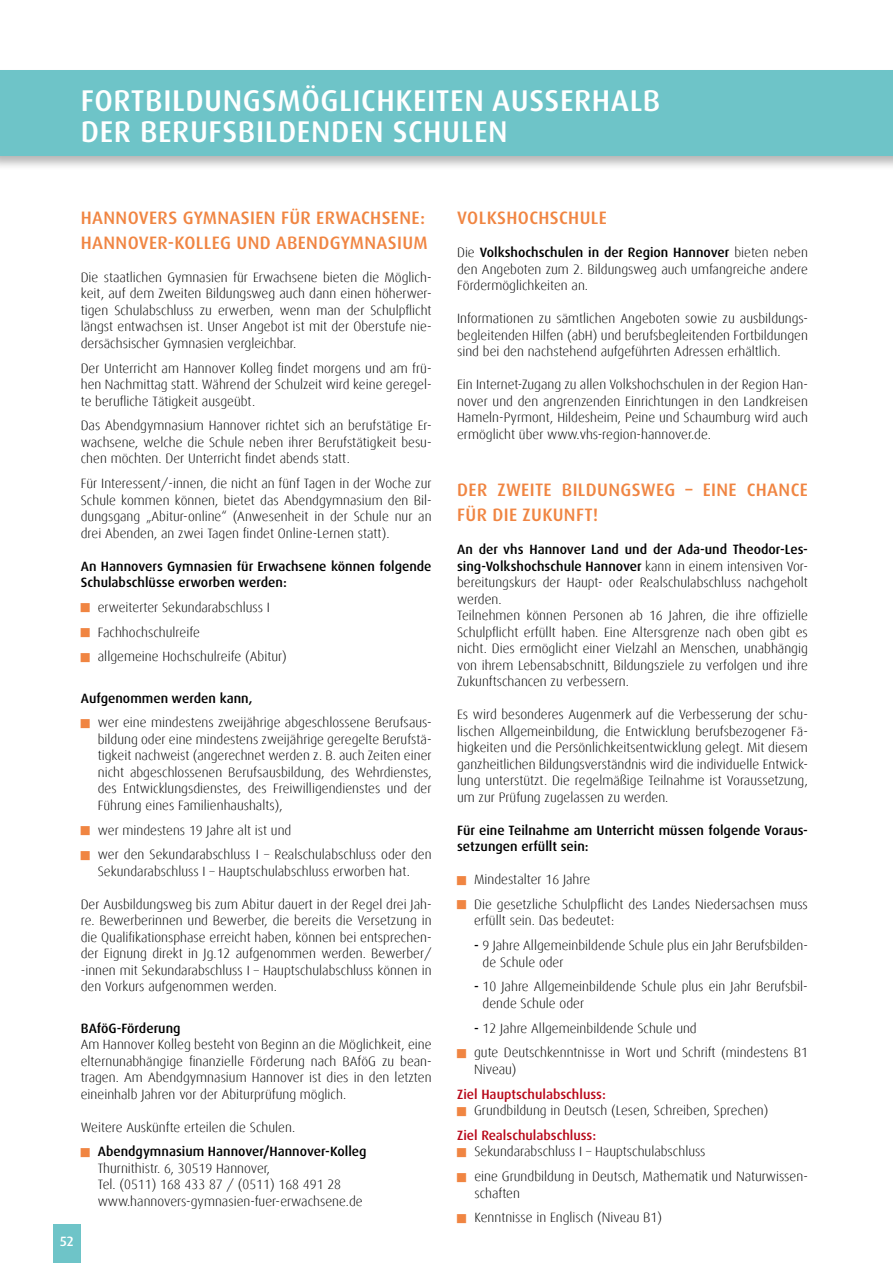
<style>
.page{position:relative;width:893px;height:1263px;background:#fff}
.page>*{position:absolute;margin:0;border:0;box-sizing:border-box;transform-origin:0 0}
.t1{font:500 30px/31.5px "Dax Pro";letter-spacing:.02em;color:#fff}
.t2{font:500 18px/24.8px "Dax Pro";letter-spacing:.02em;color:#f08542}
.t3{font:300 13.5px/16.5px "Dax";color:#000}
.t4{font:500 13.5px/16.5px "Dax Pro";color:#000}
.t5{font:500 13.5px "Dax Pro";color:#b80718}
.t6{font:500 13.5px "Dax Pro";color:#fff}
.s1{font-family:"European Pi One";font-weight:400;font-size:9px;color:#f08542}
.s2{font-family:"Dax";font-weight:300}
.s3{font-family:"Dax Pro";font-weight:500}
</style>
<div class="page">
<div style="left:53px;top:1225px;width:28px;height:38px;background:#6ec4c8"></div>
<div style="left:0;top:68px;width:893px;height:103px;background:#000;opacity:.3"></div>
<div style="left:0;top:71px;width:893px;height:85px;background:#6ec4c8"></div>
<h1 class="t1" style="left:81px;top:85px;width:581px">FORTBILDUNGSMÖGLICHKEITEN AUSSERHALB<br>DER BERUFSBILDENDEN SCHULEN</h1>
<h2 class="t2" style="left:81px;top:206px;width:348px">HANNOVERS GYMNASIEN FÜR ERWACHSENE:<br>HANNOVER-KOLLEG UND ABENDGYMNASIUM</h2>
<p class="t3" style="left:81px;top:269px;width:352px;text-align:justify">Die staatlichen Gymnasien für Erwachsene bieten die Möglich&shy;keit, auf dem Zweiten Bildungsweg auch dann einen höherwer&shy;tigen Schulabschluss zu erwerben, wenn man der Schulpflicht längst entwachsen ist. Unser Angebot ist mit der Oberstufe nie&shy;dersächsischer Gymnasien vergleichbar.</p>
<p class="t3" style="left:81px;top:360px;width:352px;text-align:justify">Der Unterricht am Hannover Kolleg findet morgens und am frü&shy;hen Nachmittag statt. Während der Schulzeit wird keine geregel&shy;te berufliche Tätigkeit ausgeübt.</p>
<p class="t3" style="left:81px;top:417px;width:352px;text-align:justify">Das Abendgymnasium Hannover richtet sich an berufstätige Er&shy;wachsene, welche die Schule neben ihrer Berufstätigkeit besu&shy;chen möchten. Der Unterricht findet abends statt.</p>
<p class="t3" style="left:81px;top:475px;width:352px;text-align:justify">Für Interessent/-innen, die nicht an fünf Tagen in der Woche zur Schule kommen können, bietet das Abendgymnasium den Bil&shy;dungsgang „Abitur-online“ (Anwesenheit in der Schule nur an drei Abenden, an zwei Tagen findet Online-Lernen statt).</p>
<p class="t4" style="left:81px;top:558px;width:352px">An Hannovers Gymnasien für Erwachsene können folgende<br>Schulabschlüsse erworben werden:</p>
<p class="t3" style="left:81px;top:595px;width:208px;line-height:24.8px"><span class="s1">W</span> erweiterter Sekundarabschluss I<br><span class="s1">W</span> Fachhochschulreife<br><span class="s1">W</span> allgemeine Hochschulreife (Abitur)</p>
<p class="t4" style="left:81px;top:690px;width:173px">Aufgenommen werden kann,</p>
<p class="t3" style="left:98px;top:715px;width:335px;text-align:justify;text-indent:-17px"><span class="s1">W</span> wer eine mindestens zweijährige abgeschlossene Berufsaus&shy;bildung oder eine mindestens zweijährige geregelte Berufstä&shy;tigkeit nachweist (angerechnet werden z. B. auch Zeiten einer nicht abgeschlossenen Berufsausbildung, des Wehrdienstes, des Entwicklungsdienstes, des Freiwilligendienstes und der Führung eines Familienhaushalts),</p>
<p class="t3" style="left:81px;top:818px;width:352px;line-height:24.8px"><span class="s1">W</span> wer mindestens 19 Jahre alt ist und<br><span class="s1">W</span> wer den Sekundarabschluss I – Realschulabschluss oder den</p>
<p class="t3" style="left:98px;top:863px;width:314px">Sekundarabschluss I – Hauptschulabschluss erworben hat.</p>
<p class="t3" style="left:81px;top:896px;width:352px;text-align:justify">Der Ausbildungsweg bis zum Abitur dauert in der Regel drei Jah&shy;re. Bewerberinnen und Bewerber, die bereits die Versetzung in die Qualifikationsphase erreicht haben, können bei entsprechen&shy;der Eignung direkt in Jg.12 aufgenommen werden. Bewerber/ -innen mit Sekundarabschluss I – Hauptschulabschluss können in den Vorkurs aufgenommen werden.</p>
<p class="t4" style="left:81px;top:1020px;width:101px">BAföG-Förderung</p>
<p class="t3" style="left:81px;top:1036px;width:352px;text-align:justify">Am Hannover Kolleg besteht von Beginn an die Möglichkeit, eine elternunabhängige finanzielle Förderung nach BAföG zu bean&shy;tragen. Am Abendgymnasium Hannover ist dies in den letzten eineinhalb Jahren vor der Abiturprüfung möglich.</p>
<p class="t3" style="left:81px;top:1119px;width:216px">Weitere Auskünfte erteilen die Schulen.</p>
<p class="t4" style="left:81px;top:1143px;width:287px"><span class="s1">W</span> Abendgymnasium Hannover/Hannover-Kolleg</p>
<p class="t3" style="left:98px;top:1160px;width:266px">Thurnithistr. 6, 30519 Hannover,<br>Tel. (0511) 168 433 87 / (0511) 168 491 28 www.hannovers-gymnasien-fuer-erwachsene.de</p>
<p class="t6" style="left:60px;top:1232px;width:15px">52</p>
<h2 class="t2" style="left:457px;top:206px;width:151px">VOLKSHOCHSCHULE</h2>
<p class="t4" style="left:457px;top:244px;width:352px"><span class="s2">Die</span> Volkshochschulen in der Region Hannover <span class="s2">bieten neben</span></p>
<p class="t3" style="left:457px;top:261px;width:352px">den Angeboten zum 2. Bildungsweg auch umfangreiche andere<br>Fördermöglichkeiten an.</p>
<p class="t3" style="left:457px;top:310px;width:352px;text-align:justify">Informationen zu sämtlichen Angeboten sowie zu ausbildungs&shy;begleitenden Hilfen (abH) und berufsbegleitenden Fortbildungen sind bei den nachstehend aufgeführten Adressen erhältlich.</p>
<p class="t3" style="left:457px;top:376px;width:352px;text-align:justify">Ein Internet-Zugang zu allen Volkshochschulen in der Region Han&shy;nover und den angrenzenden Einrichtungen in den Landkreisen Hameln-Pyrmont, Hildesheim, Peine und Schaumburg wird auch ermöglicht über www.vhs-region-hannover.de.</p>
<h2 class="t2" style="left:457px;top:478px;width:352px">DER ZWEITE BILDUNGSWEG – EINE CHANCE<br>FÜR DIE ZUKUNFT!</h2>
<p class="t4" style="left:457px;top:541px;width:352px">An der vhs Hannover Land und der Ada-und Theodor-Les&shy;sing-Volkshochschule Hannover <span class="s2">kann in einem intensiven Vor-</span></p>
<p class="t3" style="left:457px;top:574px;width:352px">bereitungskurs der Haupt- oder Realschulabschluss nachgeholt werden.<br>Teilnehmen können Personen ab 16 Jahren, die ihre offizielle Schulpflicht erfüllt haben. Eine Altersgrenze nach oben gibt es nicht. Dies ermöglicht einer Vielzahl an Menschen, unabhängig von ihrem Lebensabschnitt, Bildungsziele zu verfolgen und ihre Zukunftschancen zu verbessern.</p>
<p class="t3" style="left:457px;top:706px;width:352px;text-align:justify">Es wird besonderes Augenmerk auf die Verbesserung der schu&shy;lischen Allgemeinbildung, die Entwicklung berufsbezogener Fä&shy;higkeiten und die Persönlichkeitsentwicklung gelegt. Mit diesem ganzheitlichen Bildungsverständnis wird die individuelle Entwick&shy;lung unterstützt. Die regelmäßige Teilnahme ist Voraussetzung, um zur Prüfung zugelassen zu werden.</p>
<p class="t4" style="left:457px;top:822px;width:352px">Für eine Teilnahme am Unterricht müssen folgende Voraus&shy;setzungen erfüllt sein:</p>
<p class="t3" style="left:457px;top:867px;width:352px;line-height:24.8px"><span class="s1">W</span> Mindestalter 16 Jahre<br><span class="s1">W</span> Die gesetzliche Schulpflicht des Landes Niedersachsen muss</p>
<p class="t3" style="left:474px;top:913px;width:142px">erfüllt sein. Das bedeutet:</p>
<p class="t3" style="left:483px;top:937px;width:327px;text-indent:-9px"><span class="s3">-</span> 9 Jahre Allgemeinbildende Schule plus ein Jahr Berufsbilden&shy;de Schule oder</p>
<p class="t3" style="left:483px;top:978px;width:327px;text-indent:-9px"><span class="s3">-</span> 10 Jahre Allgemeinbildende Schule plus ein Jahr Berufsbil&shy;dende Schule oder</p>
<p class="t3" style="left:457px;top:1016px;width:352px;line-height:24.8px;text-indent:17px"><span class="s3">-</span> 12 Jahre Allgemeinbildende Schule und<br><span class="s1">W</span> gute Deutschkenntnisse in Wort und Schrift (mindestens B1</p>
<p class="t3" style="left:474px;top:1061px;width:44px">Niveau)</p>
<p class="t5" style="left:457px;top:1085px;width:150px">Ziel Hauptschulabschluss:</p>
<p class="t3" style="left:457px;top:1102px;width:313px"><span class="s1">W</span> Grundbildung in Deutsch (Lesen, Schreiben, Sprechen)</p>
<p class="t5" style="left:457px;top:1126px;width:141px">Ziel Realschulabschluss:</p>
<p class="t3" style="left:457px;top:1139px;width:352px;line-height:24.8px"><span class="s1">W</span> Sekundarabschluss I – Hauptschulabschluss<br><span class="s1">W</span> eine Grundbildung in Deutsch, Mathematik und Naturwissen-</p>
<p class="t3" style="left:457px;top:1181px;width:207px;line-height:24.8px;text-indent:17px">schaften<br><span class="s1">W</span> Kenntnisse in Englisch (Niveau B1)</p>
</div>
